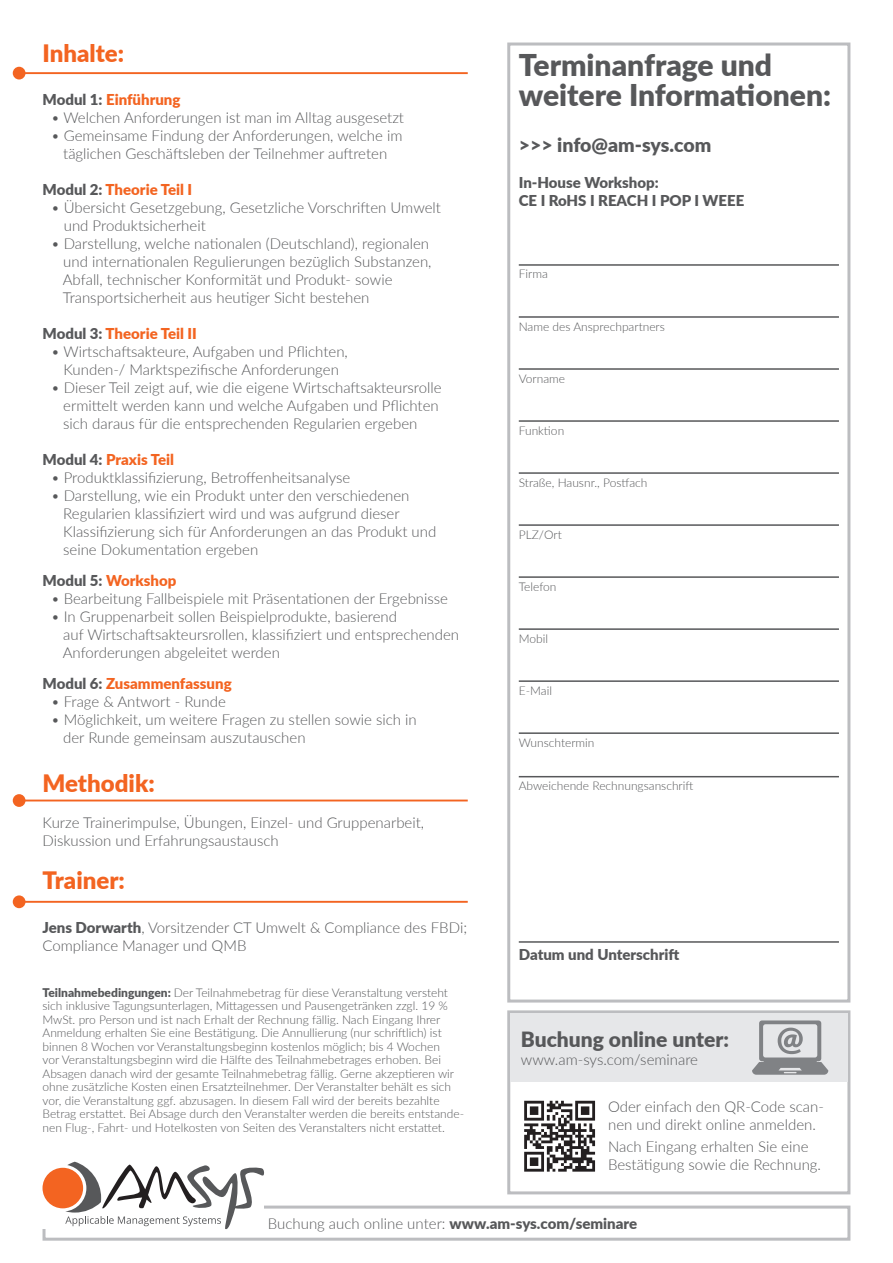
<style>
.page{position:relative;width:893px;height:1263px;background:#fff}
.page>*{position:absolute;margin:0;border:0;box-sizing:border-box;transform-origin:0 0}
.t1{font:900 30px/30px "Lato";color:#57585a}
.fliesstext_ohne_abst{font:900 24px "Lato";color:#f36421}
.t2{font:900 21px "Lato";color:#57585a}
.t3{font:900 19.5px "Lato";letter-spacing:-.01em;color:#57585a}
.fliesstext_ohne_abst-2{font:300 15px/18px "Lato";color:#57585a}
.fliesstext_ohne_abst-3{font:900 15px "Lato";color:#f36421}
.t4{font:900 15px "Lato";color:#57585a}
.fliesstext_ohne_abst-4{font:300 12px/13.5px "Lato";color:#57585a}
.s1{color:#57585a}
.s2{font-weight:900}
</style>
<div class="page">
<hr style="left:519px;top:264px;width:320px;height:2px;background:#57585a">
<hr style="left:519px;top:316px;width:320px;height:2px;background:#57585a">
<hr style="left:519px;top:368px;width:320px;height:2px;background:#57585a">
<hr style="left:519px;top:420px;width:320px;height:2px;background:#57585a">
<hr style="left:519px;top:472px;width:320px;height:2px;background:#57585a">
<hr style="left:519px;top:524px;width:320px;height:2px;background:#57585a">
<hr style="left:519px;top:576px;width:320px;height:2px;background:#57585a">
<hr style="left:519px;top:628px;width:320px;height:2px;background:#57585a">
<hr style="left:519px;top:680px;width:320px;height:2px;background:#57585a">
<hr style="left:519px;top:732px;width:320px;height:2px;background:#57585a">
<hr style="left:519px;top:776px;width:320px;height:1px;background:#57585a">
<hr style="left:519px;top:941px;width:320px;height:2px;background:#57585a">
<div style="left:507px;top:43px;width:343px;height:959px;border:3px solid #bcbdc0"></div>
<div style="left:13px;top:67px;width:13px;height:13px;background:#f36421;border-radius:50%"></div>
<svg style="left:25px;top:72px;width:443px;height:2px"></svg>
<div style="left:43px;top:1205px;width:807px;height:36px;border:3px solid #bcbdc0"></div>
<div style="left:38px;top:1162px;width:226px;height:67px;background:#fff"></div>
<div style="left:43px;top:1168px;width:40px;height:40px;background:#f36421;border-radius:50%"></div>
<svg style="left:65px;top:1162px;width:199px;height:67px"></svg>
<div style="left:13px;top:794px;width:13px;height:13px;background:#f36421;border-radius:50%"></div>
<svg style="left:25px;top:799px;width:443px;height:2px"></svg>
<div style="left:13px;top:895px;width:13px;height:13px;background:#f36421;border-radius:50%"></div>
<svg style="left:25px;top:901px;width:443px;height:2px"></svg>
<div style="left:507px;top:1010px;width:343px;height:184px;border:3px solid #bcbdc0"></div>
<svg style="left:524px;top:1100px;width:72px;height:72px"></svg>
<svg style="left:524px;top:1101px;width:71px;height:70px"></svg>
<div style="left:510px;top:1013px;width:337px;height:69px;background:#e6e7e9"></div>
<svg style="left:752px;top:1020px;width:76px;height:55px"></svg>
<p class="fliesstext_ohne_abst" style="left:43px;top:35px;width:83px">Inhalte:</p>
<p class="fliesstext_ohne_abst-3" style="left:43px;top:89px;width:139px"><span class="s1">Modul 1:</span> Einführung</p>
<p class="fliesstext_ohne_abst-2" style="left:51px;top:108px;width:355px">• Welchen Anforderungen ist man im Alltag ausgesetzt</p>
<p class="fliesstext_ohne_abst-2" style="left:51px;top:126px;width:353px;text-align:center">• Gemeinsame Findung der Anforderungen, welche im täglichen Geschäftsleben der Teilnehmer auftreten</p>
<p class="fliesstext_ohne_abst-3" style="left:43px;top:179px;width:151px"><span class="s1">Modul 2:</span> Theorie Teil I</p>
<p class="fliesstext_ohne_abst-2" style="left:64px;top:198px;width:379px;text-indent:-13px">• Übersicht Gesetzgebung, Gesetzliche Vorschriften Umwelt und Produktsicherheit</p>
<p class="fliesstext_ohne_abst-2" style="left:63px;top:234px;width:370px;text-indent:-12px">• Darstellung, welche nationalen (Deutschland), regionalen und internationalen Regulierungen bezüglich Substanzen, Abfall, technischer Konformität und Produkt- sowie Transportsicherheit aus heutiger Sicht bestehen</p>
<p class="fliesstext_ohne_abst-3" style="left:43px;top:323px;width:156px"><span class="s1">Modul 3:</span> Theorie Teil II</p>
<p class="fliesstext_ohne_abst-2" style="left:51px;top:342px;width:298px;text-align:center">• Wirtschaftsakteure, Aufgaben und Pflichten,<br>Kunden-/ Marktspezifische Anforderungen</p>
<p class="fliesstext_ohne_abst-2" style="left:63px;top:378px;width:380px;text-indent:-12px">• Dieser Teil zeigt auf, wie die eigene Wirtschaftsakteursrolle ermittelt werden kann und welche Aufgaben und Pflichten sich daraus für die entsprechenden Regularien ergeben</p>
<p class="fliesstext_ohne_abst-3" style="left:43px;top:449px;width:133px"><span class="s1">Modul 4:</span> Praxis Teil</p>
<p class="fliesstext_ohne_abst-2" style="left:51px;top:468px;width:301px">• Produktklassifizierung, Betroffenheitsanalyse</p>
<p class="fliesstext_ohne_abst-2" style="left:63px;top:486px;width:375px;text-indent:-12px">• Darstellung, wie ein Produkt unter den verschiedenen Regularien klassifiziert wird und was aufgrund dieser Klassifizierung sich für Anforderungen an das Produkt und seine Dokumentation ergeben</p>
<p class="fliesstext_ohne_abst-3" style="left:43px;top:569px;width:135px"><span class="s1">Modul 5:</span> Workshop</p>
<p class="fliesstext_ohne_abst-2" style="left:51px;top:589px;width:399px">• Bearbeitung Fallbeispiele mit Präsentationen der Ergebnisse</p>
<p class="fliesstext_ohne_abst-2" style="left:63px;top:607px;width:398px;text-indent:-12px">• In Gruppenarbeit sollen Beispielprodukte, basierend<br>auf Wirtschaftsakteursrollen, klassifiziert und entsprechenden<br>Anforderungen abgeleitet werden</p>
<p class="fliesstext_ohne_abst-3" style="left:43px;top:672px;width:191px"><span class="s1">Modul 6:</span> Zusammenfassung</p>
<p class="fliesstext_ohne_abst-2" style="left:51px;top:692px;width:176px">• Frage &amp; Antwort - Runde</p>
<p class="fliesstext_ohne_abst-2" style="left:63px;top:710px;width:355px;text-indent:-12px">• Möglichkeit, um weitere Fragen zu stellen sowie sich in der Runde gemeinsam auszutauschen</p>
<p class="fliesstext_ohne_abst" style="left:43px;top:765px;width:114px">Methodik:</p>
<p class="fliesstext_ohne_abst-2" style="left:43px;top:813px;width:383px">Kurze Trainerimpulse, Übungen, Einzel- und Gruppenarbeit,<br>Diskussion und Erfahrungsaustausch</p>
<p class="fliesstext_ohne_abst" style="left:43px;top:862px;width:84px">Trainer:</p>
<p class="fliesstext_ohne_abst-2" style="left:43px;top:918px;width:426px"><span class="s2">Jens Dorwarth</span>, Vorsitzender CT Umwelt &amp; Compliance des FBDi;<br>Compliance Manager und QMB</p>
<p class="fliesstext_ohne_abst-4" style="left:43px;top:985px;width:423px"><span class="s2">Teilnahmebedingungen:</span> Der Teilnahmebetrag für diese Veranstaltung versteht sich inklusive Tagungsunterlagen, Mittagessen und Pausengetränken zzgl. 19 % MwSt. pro Person und ist nach Erhalt der Rechnung fällig. Nach Eingang Ihrer Anmeldung erhalten Sie eine Bestätigung. Die Annullierung (nur schriftlich) ist binnen 8 Wochen vor Veranstaltungsbeginn kostenlos möglich; bis 4 Wochen<br>vor Veranstaltungsbeginn wird die Hälfte des Teilnahmebetrages erhoben. Bei Absagen danach wird der gesamte Teilnahmebetrag fällig. Gerne akzeptieren wir ohne zusätzliche Kosten einen Ersatzteilnehmer. Der Veranstalter behält es sich vor, die Veranstaltung ggf. abzusagen. In diesem Fall wird der bereits bezahlte Betrag erstattet. Bei Absage durch den Veranstalter werden die bereits entstande&shy;nen Flug-, Fahrt- und Hotelkosten von Seiten des Veranstalters nicht erstattet.</p>
<p class="t1" style="left:519px;top:49px;width:314px">Terminanfrage und weitere Informationen:</p>
<p class="t3" style="left:519px;top:131px;width:194px">&gt;&gt;&gt; info@am-sys.com</p>
<p class="t4" style="left:519px;top:172px;width:141px">In-House Workshop:</p>
<p class="t4" style="left:519px;top:190px;width:227px">CE I RoHS I REACH I POP I WEEE</p>
<p class="fliesstext_ohne_abst-4" style="left:519px;top:267px;width:31px">Firma</p>
<p class="fliesstext_ohne_abst-4" style="left:519px;top:319px;width:148px">Name des Ansprechpartners</p>
<p class="fliesstext_ohne_abst-4" style="left:519px;top:371px;width:48px">Vorname</p>
<p class="fliesstext_ohne_abst-4" style="left:519px;top:423px;width:47px">Funktion</p>
<p class="fliesstext_ohne_abst-4" style="left:519px;top:475px;width:130px">Straße, Hausnr., Postfach</p>
<p class="fliesstext_ohne_abst-4" style="left:519px;top:527px;width:45px">PLZ/Ort</p>
<p class="fliesstext_ohne_abst-4" style="left:519px;top:579px;width:39px">Telefon</p>
<p class="fliesstext_ohne_abst-4" style="left:519px;top:631px;width:31px">Mobil</p>
<p class="fliesstext_ohne_abst-4" style="left:519px;top:683px;width:35px">E-Mail</p>
<p class="fliesstext_ohne_abst-4" style="left:519px;top:735px;width:77px">Wunschtermin</p>
<p class="fliesstext_ohne_abst-4" style="left:519px;top:779px;width:176px">Abweichende Rechnungsanschrift</p>
<p class="t4" style="left:519px;top:943px;width:162px">Datum und Unterschrift</p>
<p class="t2" style="left:521px;top:1023px;width:210px">Buchung online unter:</p>
<p class="fliesstext_ohne_abst-2" style="left:521px;top:1050px;width:179px">www.am-sys.com/seminare</p>
<p class="fliesstext_ohne_abst-2" style="left:608px;top:1097px;width:217px">Oder einfach den QR-Code scan&shy;nen und direkt online anmelden.</p>
<p class="fliesstext_ohne_abst-2" style="left:608px;top:1137px;width:214px">Nach Eingang erhalten Sie eine<br>Bestätigung sowie die Rechnung.</p>
<p class="fliesstext_ohne_abst-2" style="left:268px;top:1214px;width:371px">Buchung auch online unter: <span class="s2">www.am-sys.com/seminare</span></p>
</div>
